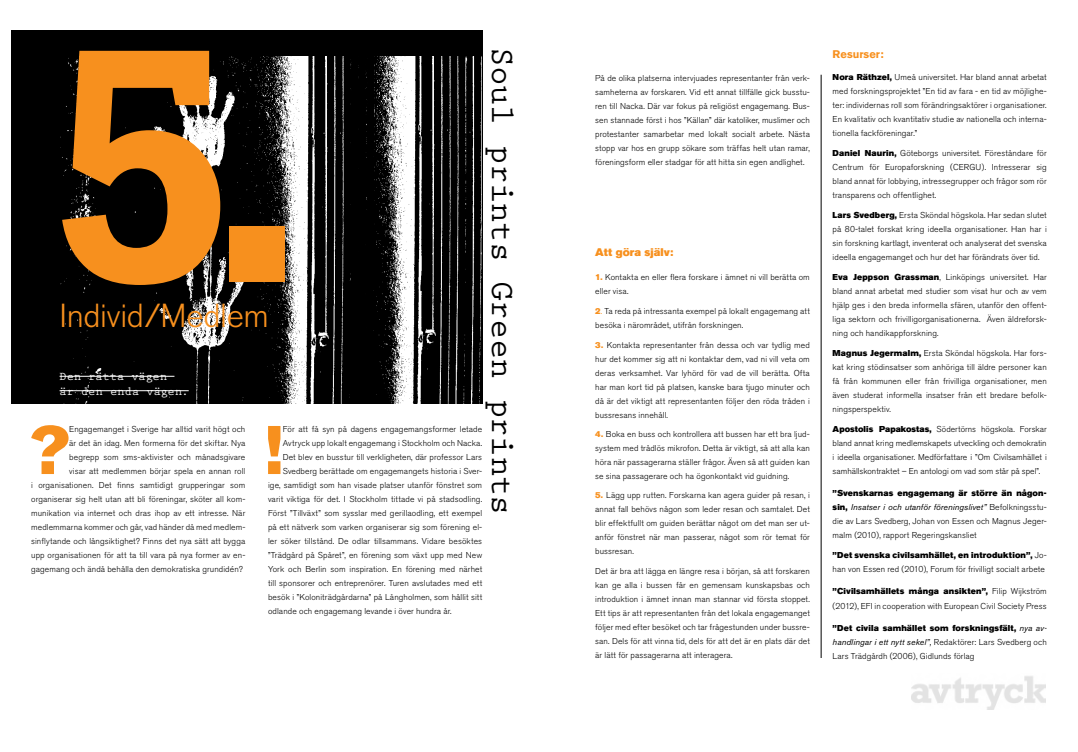
<style>
.page{position:relative;width:1078px;height:752px;background:#fff}
.page>*{position:absolute;margin:0;border:0;box-sizing:border-box;transform-origin:0 0}
.t1{font:700 340px "Rockwell";color:#f7901e}
.t2{font:68px "Akzidenz Grotesk BE Super";color:#f7901e}
.t3{font:700 33px "Prestige Elite";letter-spacing:-.02em;color:#000}
.t4{font:300 33px "Akzidenz Grotesk BE";letter-spacing:-.01em;color:#f7901e}
.t5{font:700 12px/14.4px "Prestige Elite";color:#fff}
.t6{font:11px "Akzidenz Grotesk BE Super";letter-spacing:.005em;color:#f7901e}
.t7{font:700 11px "Akzidenz Grotesk BE";letter-spacing:.005em;color:#f7901e}
.t8{font:300 8.5px/14px "Akzidenz Grotesk BE";letter-spacing:.01em;color:#000;text-align:justify}
.t9{font:8.5px "Akzidenz Grotesk BE Super";letter-spacing:.015em;color:#000}
.s1{font-family:"Akzidenz Grotesk BE Super";font-weight:400;color:#f7901e}
.s2{color:#f7901e}
.s3{font-family:"Akzidenz Grotesk BE Super";font-weight:400}
.s4{font-weight:400;font-style:italic}
.s5{font-family:"Akzidenz Grotesk BE";font-weight:300}
.s6{font-family:"Akzidenz Grotesk BE";font-style:italic}
</style>
<div class="page">
<div style="left:11px;top:30px;width:472px;height:373px;background:#000"></div>
<img style="left:60px;top:56px;width:284px;height:347px">
<img style="left:349px;top:56px;width:133px;height:347px">
<hr style="left:60px;top:376px;width:114px;height:1px;background:#fff">
<hr style="left:60px;top:390px;width:129px;height:1px;background:#fff">
<hr style="left:820px;top:75px;width:1px;height:582px;background:#000">
<img style="left:911px;top:676px;width:134px;height:32px">
<h3 class="t3" style="left:520px;top:47px;width:469px;rotate:90deg">Soul prints Green prints</h3>
<h1 class="t1" style="left:50px;top:-39px;width:269px">5.</h1>
<h3 class="t4" style="left:60px;top:297px;width:211px">Individ/Medlem</h3>
<h3 class="t5" style="left:60px;top:369px;width:131px">Den rätta vägen<br>är den enda vägen.</h3>
<h2 class="t2" style="left:28px;top:410px;width:43px">?</h2>
<p class="t8" style="left:31px;top:422px;width:216px;text-align:right">Engagemanget i Sverige har alltid varit högt och<br>är det än idag. Men formerna för det skiftar. Nya<br>begrepp som sms-aktivister och månadsgivare<br>visar att medlemmen börjar spela en annan roll<br>i organisationen. Det finns samtidigt grupperingar som organiserar sig helt utan att bli föreningar, sköter all kom&shy;munikation via internet och dras ihop av ett intresse. När medlemmarna kommer och går, vad händer då med medlem&shy;sinflytande och långsiktighet? Finns det nya sätt att bygga upp organisationen för att ta till vara på nya former av en&shy;gagemang och ändå behålla den demokratiska grundidén?</p>
<h2 class="t2" style="left:263px;top:410px;width:21px">!</h2>
<p class="t8" style="left:283px;top:422px;width:201px">För att få syn på dagens engagemangsformer letade</p>
<p class="t8" style="left:283px;top:436px;width:201px">Avtryck upp lokalt engagemang i Stockholm och Nacka.</p>
<p class="t8" style="left:283px;top:450px;width:201px">Det blev en busstur till verkligheten, där professor Lars</p>
<p class="t8" style="left:283px;top:464px;width:201px">Svedberg berättade om engagemangets historia i Sver-</p>
<p class="t8" style="left:268px;top:478px;width:215px">ige, samtidigt som han visade platser utanför fönstret som</p>
<p class="t8" style="left:268px;top:492px;width:215px">varit viktiga för det. I Stockholm tittade vi på stadsodling.</p>
<p class="t8" style="left:268px;top:506px;width:215px">Först ”Tillväxt” som sysslar med gerillaodling, ett exempel</p>
<p class="t8" style="left:268px;top:520px;width:216px">på ett nätverk som varken organiserar sig som förening el-</p>
<p class="t8" style="left:268px;top:534px;width:215px">ler söker tillstånd. De odlar tillsammans. Vidare besöktes</p>
<p class="t8" style="left:268px;top:548px;width:216px">”Trädgård på Spåret”, en förening som växt upp med New</p>
<p class="t8" style="left:268px;top:562px;width:215px">York och Berlin som inspiration. En förening med närhet</p>
<p class="t8" style="left:268px;top:576px;width:215px">till sponsorer och entreprenörer. Turen avslutades med ett</p>
<p class="t8" style="left:268px;top:590px;width:215px">besök i ”Koloniträdgårdarna” på Långholmen, som hållit sitt</p>
<p class="t8" style="left:268px;top:604px;width:185px">odlande och engagemang levande i över hundra år.</p>
<p class="t8" style="left:595px;top:71px;width:216px">På de olika platserna intervjuades representanter från verk&shy;samheterna av forskaren. Vid ett annat tillfälle gick busstu&shy;ren till Nacka. Där var fokus på religiöst engagemang. Bus&shy;sen stannade först i hos ”Källan” där katoliker, muslimer och protestanter samarbetar med lokalt socialt arbete. Nästa stopp var hos en grupp sökare som träffas helt utan ramar, föreningsform eller stadgar för att hitta sin egen andlighet.</p>
<p class="t6" style="left:595px;top:246px;width:80px">Att göra själv:</p>
<p class="t8" style="left:595px;top:270px;width:216px"><span class="s1">1.</span> Kontakta en eller flera forskare i ämnet ni vill berätta om eller visa.</p>
<p class="t8" style="left:595px;top:303px;width:216px"><span class="s1">2</span><span class="s2">.</span> Ta reda på intressanta exempel på lokalt engagemang att besöka i närområdet, utifrån forskningen.</p>
<p class="t8" style="left:595px;top:337px;width:216px"><span class="s1">3.</span> Kontakta representanter från dessa och var tydlig med hur det kommer sig att ni kontaktar dem, vad ni vill veta om deras verksamhet. Var lyhörd för vad de vill berätta. Ofta har man kort tid på platsen, kanske bara tjugo minuter och då är det viktigt att representanten följer den röda tråden i bussresans innehåll.</p>
<p class="t8" style="left:595px;top:426px;width:216px"><span class="s1">4.</span> Boka en buss och kontrollera att bussen har ett bra ljud&shy;system med trådlös mikrofon. Detta är viktigt, så att alla kan höra när passagerarna ställer frågor. Även så att guiden kan se sina passagerare och ha ögonkontakt vid guidning.</p>
<p class="t8" style="left:595px;top:487px;width:216px"><span class="s1">5.</span> Lägg upp rutten. Forskarna kan agera guider på resan, i annat fall behövs någon som leder resan och samtalet. Det blir effektfullt om guiden berättar något om det man ser ut&shy;anför fönstret när man passerar, något som rör temat för bussresan.</p>
<p class="t8" style="left:595px;top:563px;width:216px">Det är bra att lägga en längre resa i början, så att forskaren kan ge alla i bussen får en gemensam kunskapsbas och introduktion i ämnet innan man stannar vid första stoppet.<br>Ett tips är att representanten från det lokala engagemanget följer med efter besöket och tar frågestunden under bussre&shy;san. Dels för att vinna tid, dels för att det är en plats där det är lätt för passagerarna att interagera.</p>
<p class="t7" style="left:832px;top:48px;width:52px">Resurser:</p>
<p class="t8" style="left:832px;top:70px;width:216px"><span class="s3">Nora Räthzel,</span> Umeå universitet. Har bland annat arbetat med forskningsprojektet ”En tid av fara - en tid av möjlighe&shy;ter: individernas roll som förändringsaktörer i organisationer.<br>En kvalitativ och kvantitativ studie av nationella och interna&shy;tionella fackföreningar.”</p>
<p class="t8" style="left:832px;top:146px;width:216px"><span class="s3">Daniel Naurin,</span> Göteborgs universitet. Föreståndare för Centrum för Europaforskning (CERGU). Intresserar sig bland annat för lobbying, intressegrupper och frågor som rör transparens och offentlighet.</p>
<p class="t8" style="left:832px;top:208px;width:216px"><span class="s3">Lars Svedberg,</span> Ersta Sköndal högskola. Har sedan slutet på 80-talet forskat kring ideella organisationer. Han har i sin forskning kartlagt, inventerat och analyserat det svenska ideella engagemanget och hur det har förändrats över tid.</p>
<p class="t8" style="left:832px;top:270px;width:216px"><span class="s3">Eva Jeppson Grassman</span>, Linköpings universitet. Har bland annat arbetat med studier som visat hur och av vem hjälp ges i den breda informella sfären, utanför den offent&shy;liga sektorn och frivilligorganisationerna. Även äldreforsk&shy;ning och handikappforskning.</p>
<p class="t8" style="left:832px;top:346px;width:216px"><span class="s3">Magnus Jegermalm,</span> Ersta Sköndal högskola. Har fors&shy;kat kring stödinsatser som anhöriga till äldre personer kan få från kommunen eller från frivilliga organisationer, men även studerat informella insatser från ett bredare befolk&shy;ningsperspektiv.</p>
<p class="t8" style="left:832px;top:422px;width:216px"><span class="s3">Apostolis Papakostas,</span> Södertörns högskola. Forskar bland annat kring medlemskapets utveckling och demokratin i ideella organisationer. Medförfattare i ”Om Civilsamhället i samhällskontraktet – En antologi om vad som står på spel”.</p>
<p class="t9" style="left:832px;top:488px;width:216px">”Svenskarnas engagemang är större än någon-</p>
<p class="t8" style="left:832px;top:500px;width:216px"><span class="s3">sin,</span> <span class="s4">Insatser i och utanför föreningslivet”</span> Befolkningsstu&shy;die av Lars Svedberg, Johan von Essen och Magnus Jeger&shy;malm (2010), rapport Regeringskansliet</p>
<p class="t9" style="left:832px;top:550px;width:216px">”Det svenska civilsamhället, en introduktion”, <span class="s5">Jo-</span></p>
<p class="t8" style="left:832px;top:562px;width:214px">han von Essen red (2010), Forum för frivilligt socialt arbete</p>
<p class="t9" style="left:832px;top:586px;width:216px">”Civilsamhällets många ansikten”, <span class="s5">Filip Wijkström</span></p>
<p class="t8" style="left:832px;top:598px;width:216px">(2012), EFI in cooperation with European Civil Society Press</p>
<p class="t9" style="left:832px;top:622px;width:216px">”Det civila samhället som forskningsfält, <span class="s6">nya av-</span></p>
<p class="t8" style="left:832px;top:634px;width:215px"><span class="s4">handlingar i ett nytt sekel”,</span> Redaktörer: Lars Svedberg och<br>Lars Trädgårdh (2006), Gidlunds förlag</p>
</div>
